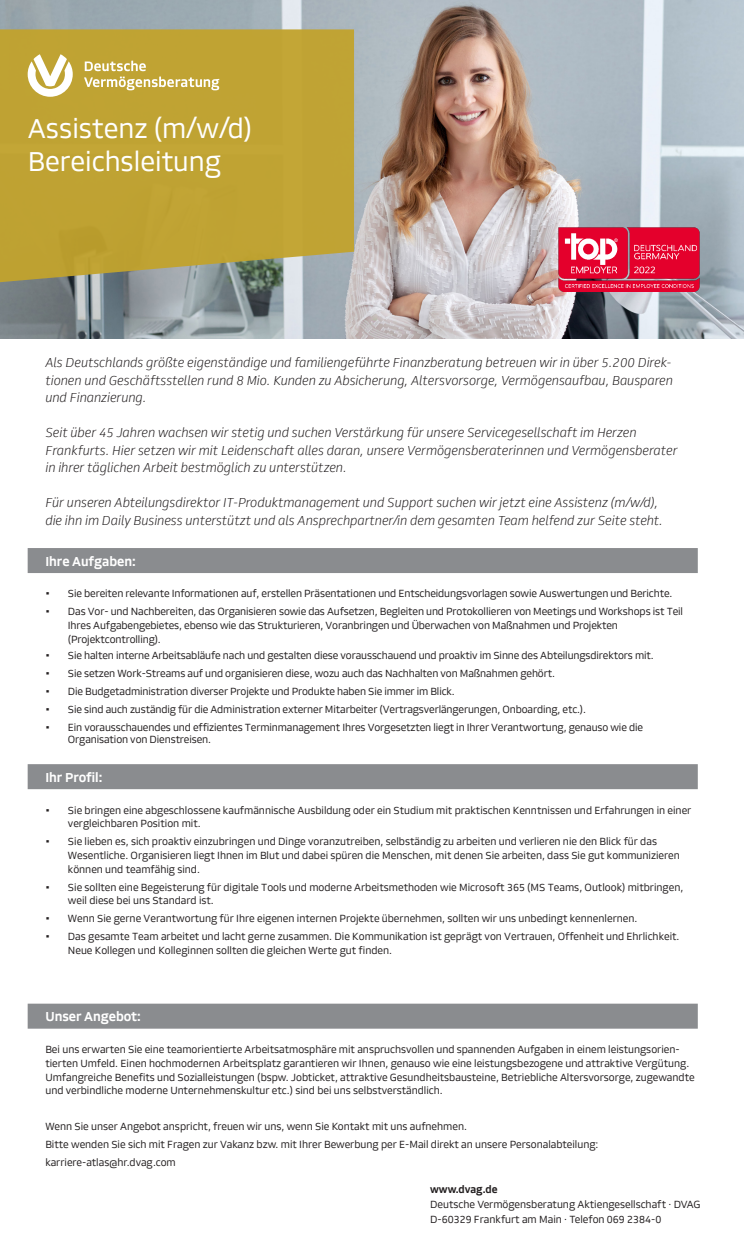
<style>
.page{position:relative;width:745px;height:1255px;background:#fff}
.page>*{position:absolute;margin:0;border:0;box-sizing:border-box;transform-origin:0 0}
.Innnen_HL__GL__29_31{font:26.25px/32.1px "DVAG Type";color:#fff}
.t1{font:italic 300 12.5px/17.5px "DVAG Type";color:#231f20}
.t2{font:700 12.5px "DVAG Type";color:#fff}
.t3{font:10px/13.8px "DVAG Type";color:#231f20}
.s1{font-weight:700}
</style>
<div class="page">
<img style="left:0;top:1px;width:743px;height:337px">
<div style="left:28px;top:548px;width:669px;height:25px;background:#8a8c8f"></div>
<div style="left:28px;top:764px;width:669px;height:25px;background:#8a8c8f"></div>
<div style="left:28px;top:1003px;width:669px;height:25px;background:#8a8c8f"></div>
<img style="left:558px;top:227px;width:141px;height:65px">
<svg style="left:0;top:28px;width:354px;height:254px;background:#bca23a"></svg>
<svg style="left:28px;top:54px;width:45px;height:43px"></svg>
<svg style="left:84px;top:61px;width:135px;height:29px;background:#cdb75f"></svg>
<p class="Innnen_HL__GL__29_31" style="left:28px;top:113px;width:226px">Assistenz (m/w/d)<br>Bereichsleitung</p>
<p class="t1" style="left:45px;top:353px;width:628px">Als Deutschlands größte eigenständige und familiengeführte Finanzberatung betreuen wir in über 5.200 Direk&shy;tionen und Geschäftsstellen rund 8 Mio. Kunden zu Absicherung, Altersvorsorge, Vermögensaufbau, Bausparen und Finanzierung.</p>
<p class="t1" style="left:45px;top:423px;width:633px">Seit über 45 Jahren wachsen wir stetig und suchen Verstärkung für unsere Servicegesellschaft im Herzen<br>Frankfurts. Hier setzen wir mit Leidenschaft alles daran, unsere Vermögensberaterinnen und Vermögensberater in ihrer täglichen Arbeit bestmöglich zu unterstützen.</p>
<p class="t1" style="left:45px;top:493px;width:618px">Für unseren Abteilungsdirektor IT-Produktmanagement und Support suchen wir jetzt eine Assistenz (m/w/d), die ihn im Daily Business unterstützt und als Ansprechpartner/in dem gesamten Team helfend zur Seite steht.</p>
<p class="t2" style="left:45px;top:552px;width:92px">Ihre Aufgaben:</p>
<p class="t3" style="left:45px;top:586px;width:628px">• Sie bereiten relevante Informationen auf, erstellen Präsentationen und Entscheidungsvorlagen sowie Auswertungen und Berichte.</p>
<p class="t3" style="left:68px;top:604px;width:616px;text-indent:-22px">• Das Vor- und Nachbereiten, das Organisieren sowie das Aufsetzen, Begleiten und Protokollieren von Meetings und Workshops ist Teil<br>Ihres Aufgabengebietes, ebenso wie das Strukturieren, Voranbringen und Überwachen von Maßnahmen und Projekten (Projektcontrolling).</p>
<p class="t3" style="left:45px;top:648px;width:609px">• Sie halten interne Arbeitsabläufe nach und gestalten diese vorausschauend und proaktiv im Sinne des Abteilungsdirektors mit.</p>
<p class="t3" style="left:45px;top:666px;width:510px">• Sie setzen Work-Streams auf und organisieren diese, wozu auch das Nachhalten von Maßnahmen gehört.</p>
<p class="t3" style="left:45px;top:684px;width:410px">• Die Budgetadministration diverser Projekte und Produkte haben Sie immer im Blick.</p>
<p class="t3" style="left:45px;top:702px;width:542px">• Sie sind auch zuständig für die Administration externer Mitarbeiter (Vertragsverlängerungen, Onboarding, etc.).</p>
<p class="t3" style="left:68px;top:720px;width:576px;line-height:12px;text-indent:-22px">• Ein vorausschauendes und effizientes Terminmanagement Ihres Vorgesetzten liegt in Ihrer Verantwortung, genauso wie die<br>Organisation von Dienstreisen.</p>
<p class="t2" style="left:45px;top:768px;width:58px">Ihr Profil:</p>
<p class="t3" style="left:68px;top:802px;width:624px;text-indent:-22px">• Sie bringen eine abgeschlossene kaufmännische Ausbildung oder ein Studium mit praktischen Kenntnissen und Erfahrungen in einer vergleichbaren Position mit.</p>
<p class="t3" style="left:68px;top:834px;width:613px;text-indent:-22px">• Sie lieben es, sich proaktiv einzubringen und Dinge voranzutreiben, selbständig zu arbeiten und verlieren nie den Blick für das<br>Wesentliche. Organisieren liegt Ihnen im Blut und dabei spüren die Menschen, mit denen Sie arbeiten, dass Sie gut kommunizieren können und teamfähig sind.</p>
<p class="t3" style="left:68px;top:880px;width:616px;text-indent:-22px">• Sie sollten eine Begeisterung für digitale Tools und moderne Arbeitsmethoden wie Microsoft 365 (MS Teams, Outlook) mitbringen, weil diese bei uns Standard ist.</p>
<p class="t3" style="left:45px;top:911px;width:593px">• Wenn Sie gerne Verantwortung für Ihre eigenen internen Projekte übernehmen, sollten wir uns unbedingt kennenlernen.</p>
<p class="t3" style="left:68px;top:929px;width:612px;text-indent:-22px">• Das gesamte Team arbeitet und lacht gerne zusammen. Die Kommunikation ist geprägt von Vertrauen, Offenheit und Ehrlichkeit.<br>Neue Kollegen und Kolleginnen sollten die gleichen Werte gut finden.</p>
<p class="t2" style="left:45px;top:1008px;width:97px">Unser Angebot:</p>
<p class="t3" style="left:45px;top:1042px;width:650px">Bei uns erwarten Sie eine teamorientierte Arbeitsatmosphäre mit anspruchsvollen und spannenden Aufgaben in einem leistungsorien&shy;tierten Umfeld. Einen hochmodernen Arbeitsplatz garantieren wir Ihnen, genauso wie eine leistungsbezogene und attraktive Vergütung.<br>Umfangreiche Benefits und Sozialleistungen (bspw. Jobticket, attraktive Gesundheitsbausteine, Betriebliche Altersvorsorge, zugewandte und verbindliche moderne Unternehmenskultur etc.) sind bei uns selbstverständlich.</p>
<p class="t3" style="left:45px;top:1119px;width:423px">Wenn Sie unser Angebot anspricht, freuen wir uns, wenn Sie Kontakt mit uns aufnehmen.</p>
<p class="t3" style="left:45px;top:1137px;width:554px">Bitte wenden Sie sich mit Fragen zur Vakanz bzw. mit Ihrer Bewerbung per E-Mail direkt an unsere Personalabteilung:</p>
<p class="t3" style="left:45px;top:1155px;width:132px">karriere-atlas@hr.dvag.com</p>
<p class="t3" style="left:430px;top:1181px;width:272px;line-height:15px"><span class="s1">www.dvag.de<br></span>Deutsche Vermögensberatung Aktiengesellschaft · DVAG<br>D-60329 Frankfurt am Main · Telefon 069 2384-0</p>
</div>
